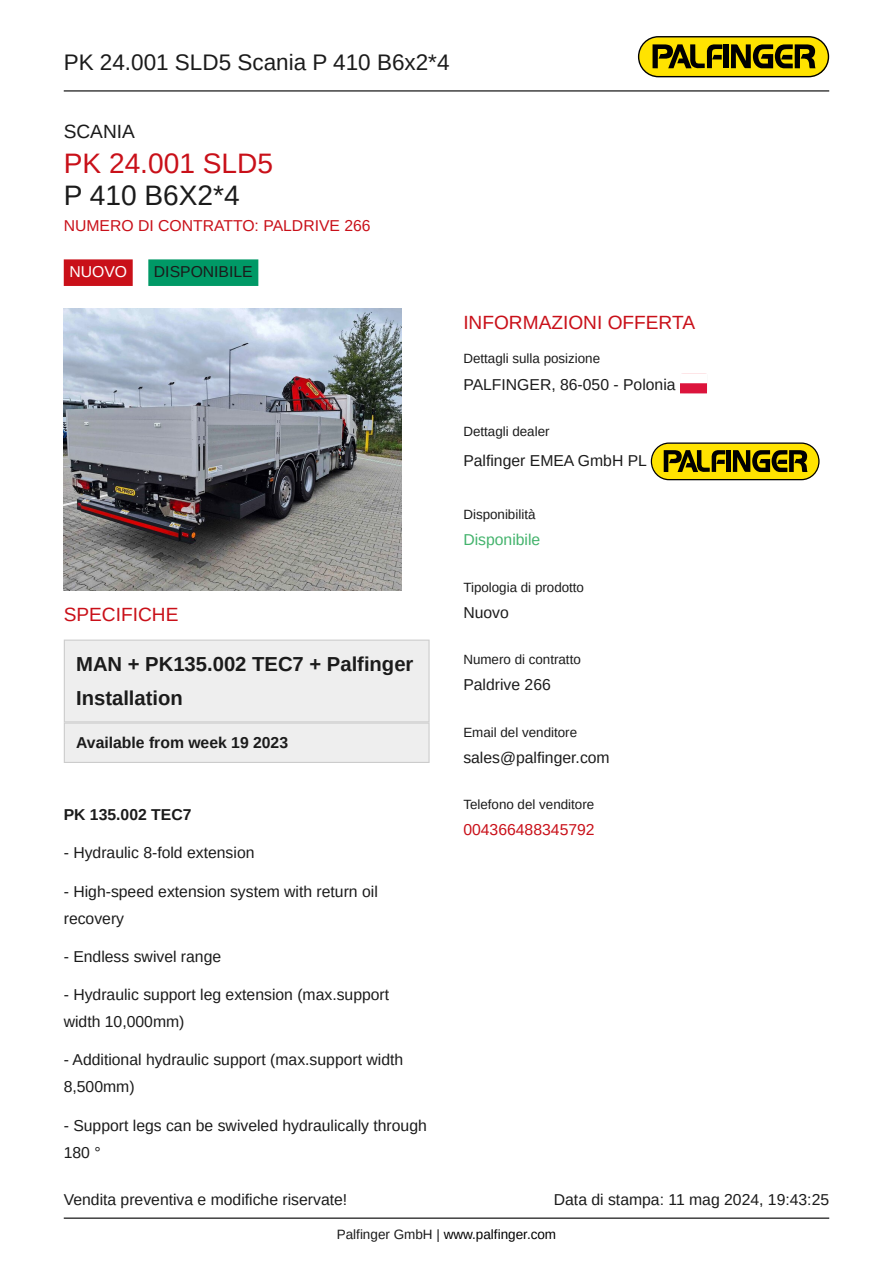
<style>
.page{position:relative;width:893px;height:1263px;background:#fff}
.page>*{position:absolute;margin:0;border:0;box-sizing:border-box;transform-origin:0 0}
.t1{font:28.2px "Arimo";color:#c91019}
.t2{font:28.2px "Arimo";color:#1b1b1b}
.t3{font:22.5px "Arimo";color:#1b1b1b}
.t4{font:20.25px/34.7px "Arimo";color:#1b1b1b}
.t5{font:19.2px "Arimo";color:#c91019}
.t6{font:19.2px "Arimo";color:#1b1b1b}
.t7{font:15.75px/27px "Arimo";color:#1b1b1b}
.t8{font:15.75px "Arimo";color:#c91019}
.t9{font:15.75px "Arimo";color:#43b36c}
.t10{font:15.75px "Arimo";color:#fff}
.t11{font:13.5px "Arimo";color:#000}
.t12{font:13.35px "Arimo";color:#1b1b1b}
.s1{color:#1b1b1b}
</style>
<div class="page">
<hr style="left:64px;top:90px;width:765px;height:1px;background:#000">
<hr style="left:64px;top:1217px;width:765px;height:2px;background:#000">
<svg style="left:638px;top:36px;width:191px;height:41px;background:#a3930b"></svg>
<div style="left:64px;top:259px;width:69px;height:27px;background:#c91019"></div>
<div style="left:148px;top:259px;width:110px;height:27px;background:#096"></div>
<img style="left:64px;top:309px;width:337px;height:281px">
<div style="left:64px;top:639px;width:366px;height:124px;background:#eee"></div>
<div style="left:680px;top:383px;width:27px;height:10px;background:#dc143c"></div>
<svg style="left:651px;top:442px;width:168px;height:38px;background:#a4940e"></svg>
<h2 class="t3" style="left:64px;top:53px;width:387px">PK 24.001 SLD5 Scania P 410 B6x2*4</h2>
<p class="t6" style="left:64px;top:124px;width:73px">SCANIA</p>
<h1 class="t1" style="left:64px;top:152px;width:211px">PK 24.001 SLD5</h1>
<h1 class="t2" style="left:64px;top:185px;width:178px">P 410 B6X2*4</h1>
<p class="t8" style="left:64px;top:219px;width:308px">NUMERO DI CONTRATTO: PALDRIVE 266</p>
<p class="t10" style="left:69px;top:265px;width:59px">NUOVO</p>
<p class="t7" style="left:154px;top:259px;width:100px">DISPONIBILE</p>
<p class="t5" style="left:64px;top:607px;width:116px">SPECIFICHE</p>
<p class="t4" style="left:76px;top:648px;width:339px">MAN + PK135.002 TEC7 + Palfinger<br>Installation</p>
<p class="t7" style="left:76px;top:729px;width:213px">Available from week 19 2023</p>
<p class="t7" style="left:64px;top:803px;width:129px">PK 135.002 TEC7</p>
<p class="t7" style="left:64px;top:841px;width:192px">- Hydraulic 8-fold extension</p>
<p class="t7" style="left:64px;top:879px;width:316px">- High-speed extension system with return oil recovery</p>
<p class="t7" style="left:64px;top:944px;width:159px">- Endless swivel range</p>
<p class="t7" style="left:64px;top:982px;width:327px">- Hydraulic support leg extension (max.support width 10,000mm)</p>
<p class="t7" style="left:64px;top:1048px;width:341px">- Additional hydraulic support (max.support width<br>8,500mm)</p>
<p class="t7" style="left:64px;top:1113px;width:365px">- Support legs can be swiveled hydraulically through<br>180 °</p>
<p class="t5" style="left:463px;top:315px;width:233px">INFORMAZIONI OFFERTA</p>
<p class="t12" style="left:463px;top:353px;width:138px">Dettagli sulla posizione</p>
<p class="t7" style="left:463px;top:373px;width:214px">PALFINGER, 86-050 - Polonia</p>
<p class="t12" style="left:463px;top:426px;width:88px">Dettagli dealer</p>
<p class="t7" style="left:463px;top:448px;width:185px">Palfinger EMEA GmbH PL</p>
<p class="t12" style="left:463px;top:510px;width:74px">Disponibilità</p>
<p class="t9" style="left:463px;top:534px;width:79px">Disponibile</p>
<p class="t12" style="left:463px;top:582px;width:122px">Tipologia di prodotto</p>
<p class="t7" style="left:463px;top:600px;width:47px">Nuovo</p>
<p class="t12" style="left:463px;top:654px;width:119px">Numero di contratto</p>
<p class="t7" style="left:463px;top:672px;width:89px">Paldrive 266</p>
<p class="t12" style="left:463px;top:727px;width:115px">Email del venditore</p>
<p class="t7" style="left:463px;top:745px;width:148px">sales@palfinger.com</p>
<p class="t12" style="left:463px;top:799px;width:132px">Telefono del venditore</p>
<p class="t8" style="left:463px;top:823px;width:133px">004366488345792</p>
<p class="t7" style="left:64px;top:1188px;width:285px">Vendita preventiva e modifiche riservate!</p>
<p class="t7" style="left:554px;top:1188px;width:277px">Data di stampa: 11 mag 2024, 19:43:25</p>
<p class="t11" style="left:337px;top:1229px;width:221px"><span class="s1">Palfinger GmbH |</span> www.palfinger.com</p>
</div>
